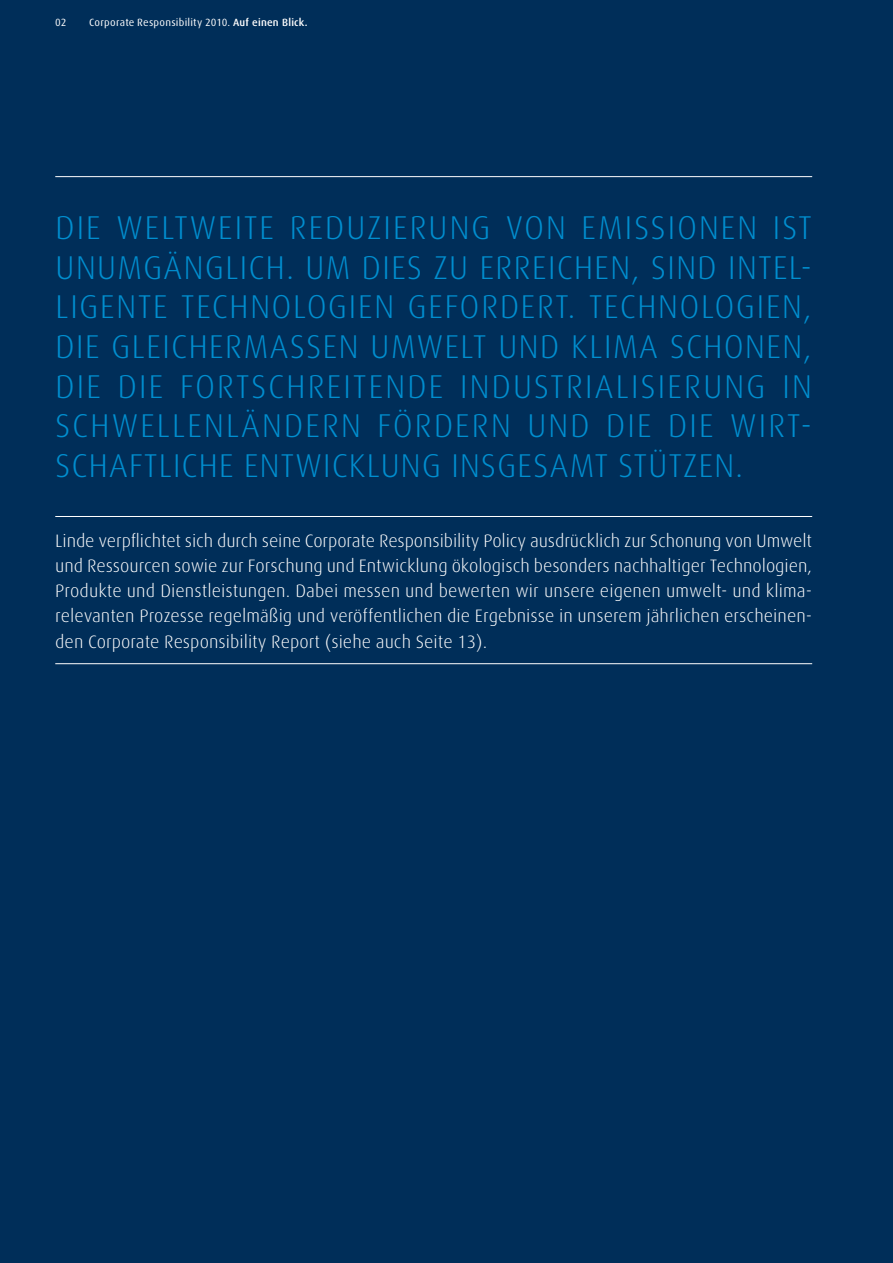
<style>
.page{position:relative;width:893px;height:1263px;background:#002e59}
.page>*{position:absolute;margin:0;border:0;box-sizing:border-box;transform-origin:0 0}
.t1{font:300 33px/39.6px "Linde Dax";letter-spacing:.035em;color:#008ecf;text-align:justify}
.t2{font:300 18px/25.2px "Linde Dax";letter-spacing:-.005em;color:#fff}
.t3{font:10.5px "Linde Dax";letter-spacing:.015em;color:#fff}
.s1{font-weight:500}
</style>
<div class="page">
<hr style="left:55px;top:516px;width:757px;height:1px;background:#fff">
<hr style="left:55px;top:663px;width:757px;height:1px;background:#fff">
<hr style="left:55px;top:176px;width:757px;height:1px;background:#fff">
<p class="t3" style="left:55px;top:17px;width:13px">02</p>
<p class="t3" style="left:89px;top:17px;width:220px">Corporate Responsibility 2010. <span class="s1">Auf einen Blick.</span></p>
<p class="t1" style="left:55px;top:208px;width:759px">Die weltweite Reduzierung von Emissionen ist unumgÄnglich. Um dies zu erreichen, sind intel&shy;ligente Technologien gefordert. Technologien, die gleichermaSSen Umwelt und Klima schonen, die die fortschreitende I ndustrialisierung in Schwellenländern fördern und die die wirt&shy;schaftliche Entwicklung insgesamt stützen.</p>
<p class="t2" style="left:55px;top:528px;width:758px">Linde verpflichtet sich durch seine Corporate Responsibility Policy ausdrücklich zur Schonung von U mwelt und Ressourcen sowie zur Forschung und Entwicklung ökologisch besonders nachhaltiger Technologien, Produkte und Dienstleistungen. Dabei messen und bewerten wir unsere eigenen umwelt- und klima&shy;relevanten Prozesse regelmäßig und veröffentlichen die Ergebnisse in unserem jährlichen erscheinen&shy;den Corporate Responsibility Report (siehe auch Seite 13).</p>
</div>
